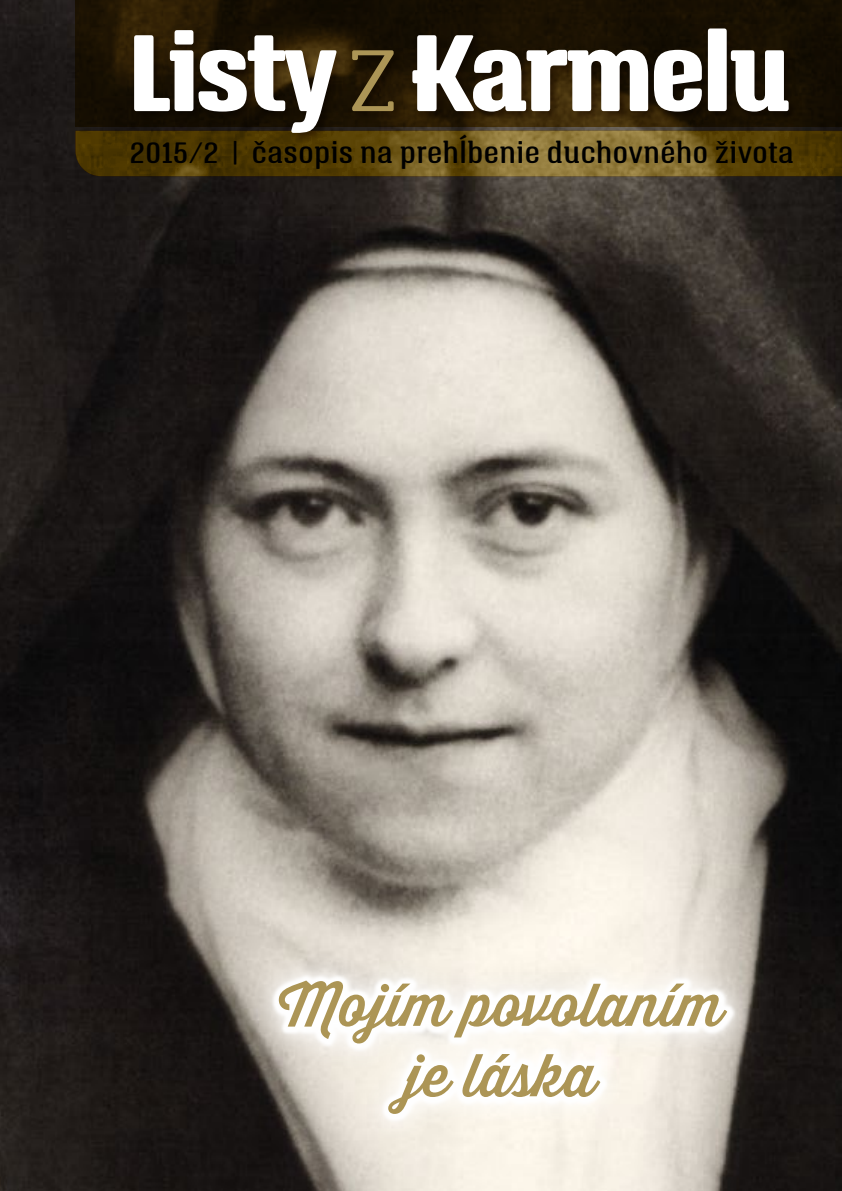
<style>
.page{position:relative;width:842px;height:1191px;background:#fff}
.page>*{position:absolute;margin:0;border:0;box-sizing:border-box;transform-origin:0 0}
.t1{font:800 96px "Triump";letter-spacing:-.02em;color:#fff}
.t2{font:500 58.6px/70.4px "Thirsty Script";color:#ac9556;text-align:center}
.t3{font:26px "Triump";letter-spacing:.045em;color:#000}
.s1{font-weight:100;color:#ac9556}
</style>
<div class="page">
<img style="left:0;top:0;width:842px;height:1191px">
<svg style="left:76px;top:0;width:766px;height:127px;background:#191002"></svg>
<svg style="left:76px;top:131px;width:766px;height:45px;background:#654f14"></svg>
<img style="left:124px;top:21px;width:677px;height:127px">
<img style="left:161px;top:860px;width:681px;height:331px">
<h1 class="t1" style="left:129px;top:5px;width:663px">Listy <span class="s1">z</span> Karmelu</h1>
<p class="t3" style="left:130px;top:135px;width:665px">2015/2 | časopis na prehĺbenie duchovného života</p>
<h2 class="t2" style="left:279px;top:969px;width:446px">Mojím povolaním je láska</h2>
</div>
